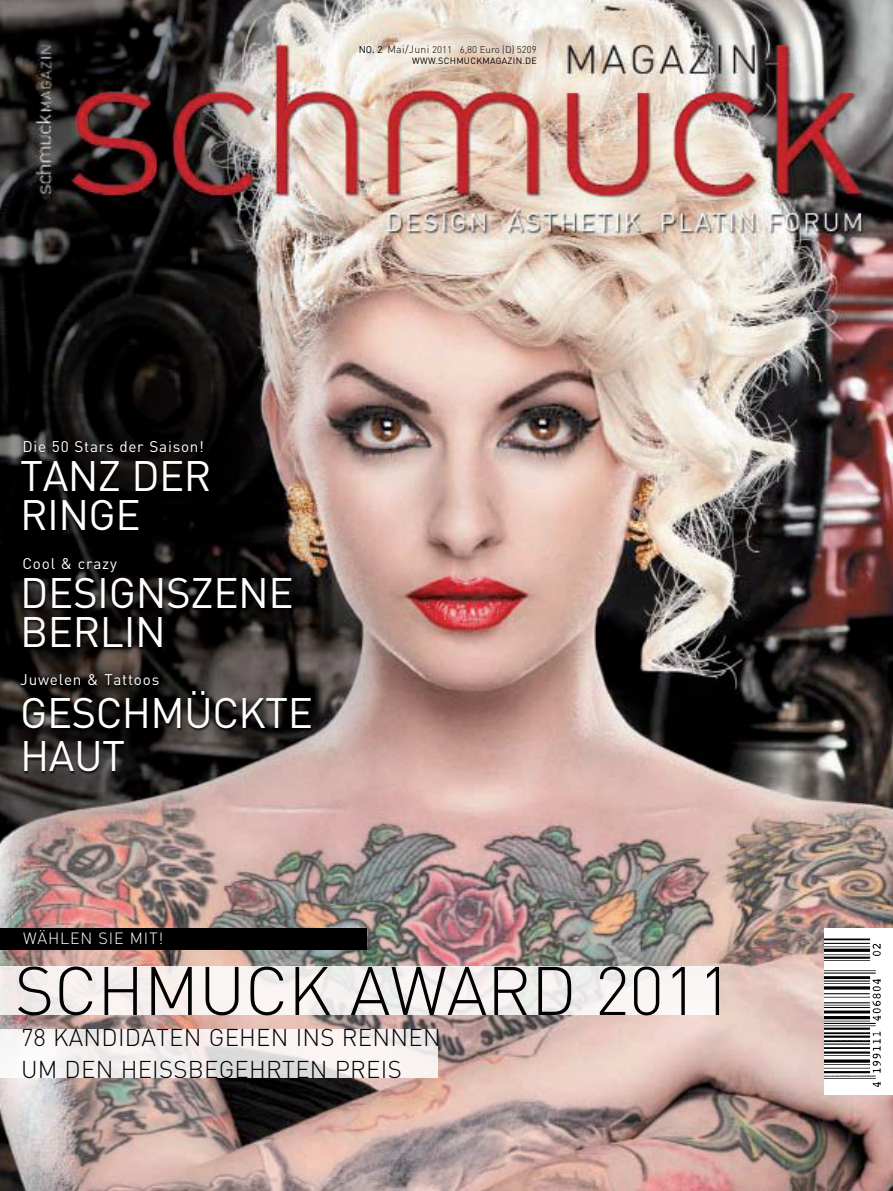
<style>
.page{position:relative;width:893px;height:1191px;background:#fff}
.page>*{position:absolute;margin:0;border:0;box-sizing:border-box;transform-origin:0 0}
.t1{font:300 67.5px "DIN Pro";letter-spacing:-.005em;color:#000}
.t2{font:42px/39px "DIN Pro";letter-spacing:-.015em;color:#fff}
.t3{font:300 24px/31.5px "DIN Pro";letter-spacing:.01em;color:#000}
.t4{font:300 16.05px "DIN Pro";letter-spacing:.05em;color:#fff}
.t5{font:15.3px "DIN Pro";letter-spacing:.05em;color:#fff}
.t6{font:300 9.75px "DIN Pro";color:#000}
.t7{font:9px "DIN Pro";letter-spacing:.03em;color:#000}
.s1{font-weight:400}
.s2{font-size:10.5px}
</style>
<div class="page">
<img style="left:0;top:0;width:893px;height:1191px">
<div style="left:20px;top:441px;width:294px;height:333px;background:#000;opacity:.75"></div>
<div style="left:0;top:927px;width:366px;height:22px;background:#000"></div>
<div style="left:824px;top:928px;width:69px;height:167px;background:#fff"></div>
<img style="left:824px;top:938px;width:57px;height:149px">
<svg style="left:0;top:967px;width:719px;height:48px;fill:#f7f1f0"></svg>
<svg style="left:0;top:1029px;width:438px;height:49px;fill:#f7f2f1"></svg>
<p class="t6" style="left:359px;top:43px;width:180px"><span class="s1">NO. 2</span> <span class="s2">MAI/JUNI</span> 2011 6,80 EURO (D) 5209</p>
<p class="t7" style="left:412px;top:55px;width:126px">WWW.SCHMUCKMAGAZIN.DE</p>
<p class="t5" style="left:22px;top:436px;width:183px">Die 50 Stars der Saison!</p>
<h2 class="t2" style="left:20px;top:454px;width:193px">TANZ DER<br>RINGE</h2>
<p class="t5" style="left:22px;top:553px;width:96px">Cool &amp; crazy</p>
<h2 class="t2" style="left:20px;top:571px;width:275px">DESIGNSZENE<br>BERlIN</h2>
<p class="t5" style="left:20px;top:668px;width:141px">Juwelen &amp; Tattoos</p>
<h2 class="t2" style="left:20px;top:689px;width:294px;line-height:43.2px">GESCHMüCKTE<br>HAUT</h2>
<p class="t4" style="left:23px;top:927px;width:142px">WÄHLEN SIE MIT!</p>
<h1 class="t1" style="left:15px;top:944px;width:719px">SCHMUCK AWARD 2011</h1>
<p class="t3" style="left:21px;top:1021px;width:421px">78 KANDIDATEN GEHEN INS RENNEN<br>UM DEN HEISSBEGEHRTEN PREIS</p>
</div>
